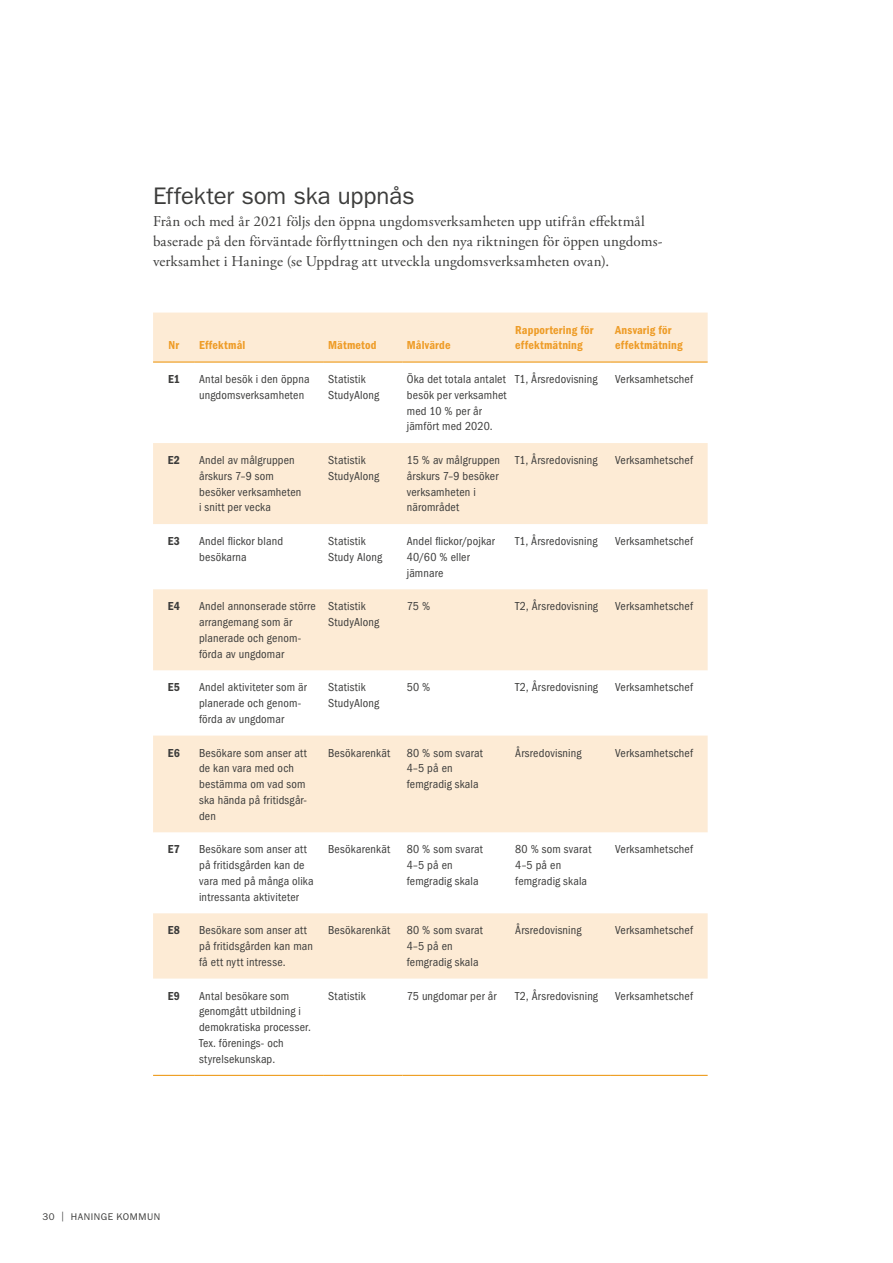
<style>
.page{position:relative;width:893px;height:1263px;background:#fff}
.page>*{position:absolute;margin:0;border:0;box-sizing:border-box;transform-origin:0 0}
.t1{font:24px "ITC Franklin Gothic Std";letter-spacing:-.005em;color:#3c3c3b}
.Rubrik_1_Demi_30_30{font:15px/20.2px "Adobe Garamond Pro";letter-spacing:.01em;color:#3c3c3b}
.Rubrik_1_Demi_30_30-2{font:condensed 12px/15.8px "ITC Franklin Gothic Std";letter-spacing:.015em;color:#3c3c3b}
.Rubrik_1_Demi_30_30-3{font:12px/15.8px "ITC Franklin Gothic Std Dm Cd";letter-spacing:.015em;color:#ee9c27}
.Rubrik_1_Demi_30_30-4{font:12px "ITC Franklin Gothic Std Dm Cd";letter-spacing:.03em;color:#3c3c3b}
.t2{font:9.75px "ITC Franklin Gothic Std";letter-spacing:.055em;color:#3c3c3b}
</style>
<div class="page">
<svg style="left:153px;top:313px;width:555px;height:665px;fill:#fdebd5"></svg>
<hr style="left:153px;top:362px;width:42px;height:1px;background:#eb9000">
<hr style="left:195px;top:362px;width:129px;height:1px;background:#eb9000">
<hr style="left:324px;top:362px;width:79px;height:1px;background:#eb9000">
<hr style="left:403px;top:362px;width:108px;height:1px;background:#eb9000">
<hr style="left:511px;top:362px;width:100px;height:1px;background:#eb9000">
<hr style="left:611px;top:362px;width:97px;height:1px;background:#eb9000">
<hr style="left:153px;top:1075px;width:42px;height:1px;background:#eb9000">
<hr style="left:195px;top:1075px;width:129px;height:1px;background:#eb9000">
<hr style="left:324px;top:1075px;width:79px;height:1px;background:#eb9000">
<hr style="left:403px;top:1075px;width:108px;height:1px;background:#eb9000">
<hr style="left:511px;top:1075px;width:100px;height:1px;background:#eb9000">
<hr style="left:611px;top:1075px;width:97px;height:1px;background:#eb9000">
<h3 class="t1" style="left:153px;top:182px;width:263px">Effekter som ska uppnås</h3>
<p class="Rubrik_1_Demi_30_30" style="left:153px;top:212px;width:511px">Från och med år 2021 följs den öppna ungdomsverksamheten upp utifrån effektmål baserade på den förväntade förflyttningen och den nya riktningen för öppen ungdoms&shy;verksamhet i Haninge (se Uppdrag att utveckla ungdomsverksamheten ovan).</p>
<p class="Rubrik_1_Demi_30_30-3" style="left:169px;top:337px;width:12px">Nr</p>
<p class="Rubrik_1_Demi_30_30-3" style="left:199px;top:337px;width:48px">Effektmål</p>
<p class="Rubrik_1_Demi_30_30-3" style="left:328px;top:337px;width:50px">Mätmetod</p>
<p class="Rubrik_1_Demi_30_30-3" style="left:407px;top:337px;width:45px">Målvärde</p>
<p class="Rubrik_1_Demi_30_30-3" style="left:515px;top:322px;width:80px">Rapportering för effektmätning</p>
<p class="Rubrik_1_Demi_30_30-3" style="left:615px;top:322px;width:69px">Ansvarig för effektmätning</p>
<p class="Rubrik_1_Demi_30_30-4" style="left:168px;top:372px;width:13px">E1</p>
<p class="Rubrik_1_Demi_30_30-2" style="left:199px;top:371px;width:112px">Antal besök i den öppna ungdomsverksamheten</p>
<p class="Rubrik_1_Demi_30_30-2" style="left:328px;top:371px;width:53px">Statistik<br>StudyAlong</p>
<p class="Rubrik_1_Demi_30_30-2" style="left:407px;top:371px;width:101px">Öka det totala antalet besök per verksamhet med 10 % per år jämfört med 2020.</p>
<p class="Rubrik_1_Demi_30_30-2" style="left:515px;top:371px;width:84px">T1, Årsredovisning</p>
<p class="Rubrik_1_Demi_30_30-2" style="left:615px;top:371px;width:79px">Verksamhetschef</p>
<p class="Rubrik_1_Demi_30_30-4" style="left:168px;top:453px;width:14px">E2</p>
<p class="Rubrik_1_Demi_30_30-2" style="left:199px;top:452px;width:104px">Andel av målgruppen årskurs 7–9 som besöker verksamheten i snitt per vecka</p>
<p class="Rubrik_1_Demi_30_30-2" style="left:328px;top:452px;width:53px">Statistik<br>StudyAlong</p>
<p class="Rubrik_1_Demi_30_30-2" style="left:407px;top:452px;width:95px">15 % av målgruppen årskurs 7–9 besöker verksamheten i närområdet</p>
<p class="Rubrik_1_Demi_30_30-2" style="left:515px;top:452px;width:84px">T1, Årsredovisning</p>
<p class="Rubrik_1_Demi_30_30-2" style="left:615px;top:452px;width:79px">Verksamhetschef</p>
<p class="Rubrik_1_Demi_30_30-4" style="left:168px;top:534px;width:14px">E3</p>
<p class="Rubrik_1_Demi_30_30-2" style="left:199px;top:533px;width:85px">Andel flickor bland besökarna</p>
<p class="Rubrik_1_Demi_30_30-2" style="left:328px;top:533px;width:56px">Statistik<br>Study Along</p>
<p class="Rubrik_1_Demi_30_30-2" style="left:407px;top:533px;width:90px">Andel flickor/pojkar<br>40/60 % eller jämnare</p>
<p class="Rubrik_1_Demi_30_30-2" style="left:515px;top:533px;width:84px">T1, Årsredovisning</p>
<p class="Rubrik_1_Demi_30_30-2" style="left:615px;top:533px;width:79px">Verksamhetschef</p>
<p class="Rubrik_1_Demi_30_30-4" style="left:168px;top:599px;width:14px">E4</p>
<p class="Rubrik_1_Demi_30_30-2" style="left:199px;top:598px;width:118px">Andel annonserade större arrangemang som är planerade och genom&shy;förda av ungdomar</p>
<p class="Rubrik_1_Demi_30_30-2" style="left:328px;top:598px;width:53px">Statistik<br>StudyAlong</p>
<p class="Rubrik_1_Demi_30_30-2" style="left:407px;top:598px;width:25px">75 %</p>
<p class="Rubrik_1_Demi_30_30-2" style="left:515px;top:598px;width:84px">T2, Årsredovisning</p>
<p class="Rubrik_1_Demi_30_30-2" style="left:615px;top:598px;width:79px">Verksamhetschef</p>
<p class="Rubrik_1_Demi_30_30-4" style="left:168px;top:680px;width:14px">E5</p>
<p class="Rubrik_1_Demi_30_30-2" style="left:199px;top:679px;width:109px">Andel aktiviteter som är planerade och genom&shy;förda av ungdomar</p>
<p class="Rubrik_1_Demi_30_30-2" style="left:328px;top:679px;width:53px">Statistik<br>StudyAlong</p>
<p class="Rubrik_1_Demi_30_30-2" style="left:407px;top:679px;width:25px">50 %</p>
<p class="Rubrik_1_Demi_30_30-2" style="left:515px;top:679px;width:84px">T2, Årsredovisning</p>
<p class="Rubrik_1_Demi_30_30-2" style="left:615px;top:679px;width:79px">Verksamhetschef</p>
<p class="Rubrik_1_Demi_30_30-4" style="left:168px;top:746px;width:14px">E6</p>
<p class="Rubrik_1_Demi_30_30-2" style="left:199px;top:745px;width:109px">Besökare som anser att de kan vara med och bestämma om vad som ska hända på fritidsgår&shy;den</p>
<p class="Rubrik_1_Demi_30_30-2" style="left:328px;top:745px;width:64px">Besökarenkät</p>
<p class="Rubrik_1_Demi_30_30-2" style="left:407px;top:745px;width:78px">80 % som svarat<br>4–5 på en femgradig skala</p>
<p class="Rubrik_1_Demi_30_30-2" style="left:515px;top:745px;width:68px">Årsredovisning</p>
<p class="Rubrik_1_Demi_30_30-2" style="left:615px;top:745px;width:79px">Verksamhetschef</p>
<p class="Rubrik_1_Demi_30_30-4" style="left:168px;top:842px;width:14px">E7</p>
<p class="Rubrik_1_Demi_30_30-2" style="left:199px;top:841px;width:116px">Besökare som anser att på fritidsgården kan de vara med på många olika intressanta aktiviteter</p>
<p class="Rubrik_1_Demi_30_30-2" style="left:328px;top:841px;width:64px">Besökarenkät</p>
<p class="Rubrik_1_Demi_30_30-2" style="left:407px;top:841px;width:78px">80 % som svarat<br>4–5 på en femgradig skala</p>
<p class="Rubrik_1_Demi_30_30-2" style="left:515px;top:841px;width:78px">80 % som svarat<br>4–5 på en femgradig skala</p>
<p class="Rubrik_1_Demi_30_30-2" style="left:615px;top:841px;width:79px">Verksamhetschef</p>
<p class="Rubrik_1_Demi_30_30-4" style="left:168px;top:923px;width:14px">E8</p>
<p class="Rubrik_1_Demi_30_30-2" style="left:199px;top:922px;width:115px">Besökare som anser att på fritidsgården kan man få ett nytt intresse.</p>
<p class="Rubrik_1_Demi_30_30-2" style="left:328px;top:922px;width:64px">Besökarenkät</p>
<p class="Rubrik_1_Demi_30_30-2" style="left:407px;top:922px;width:78px">80 % som svarat<br>4–5 på en femgradig skala</p>
<p class="Rubrik_1_Demi_30_30-2" style="left:515px;top:922px;width:68px">Årsredovisning</p>
<p class="Rubrik_1_Demi_30_30-2" style="left:615px;top:922px;width:79px">Verksamhetschef</p>
<p class="Rubrik_1_Demi_30_30-4" style="left:168px;top:989px;width:14px">E9</p>
<p class="Rubrik_1_Demi_30_30-2" style="left:199px;top:988px;width:113px">Antal besökare som genomgått utbildning i demokratiska processer.<br>Tex. förenings- och styrelsekunskap.</p>
<p class="Rubrik_1_Demi_30_30-2" style="left:328px;top:988px;width:39px">Statistik</p>
<p class="Rubrik_1_Demi_30_30-2" style="left:407px;top:988px;width:91px">75 ungdomar per år</p>
<p class="Rubrik_1_Demi_30_30-2" style="left:515px;top:988px;width:84px">T2, Årsredovisning</p>
<p class="Rubrik_1_Demi_30_30-2" style="left:615px;top:988px;width:79px">Verksamhetschef</p>
<p class="t2" style="left:43px;top:1211px;width:119px">30 | HANINGE KOMMUN</p>
</div>
